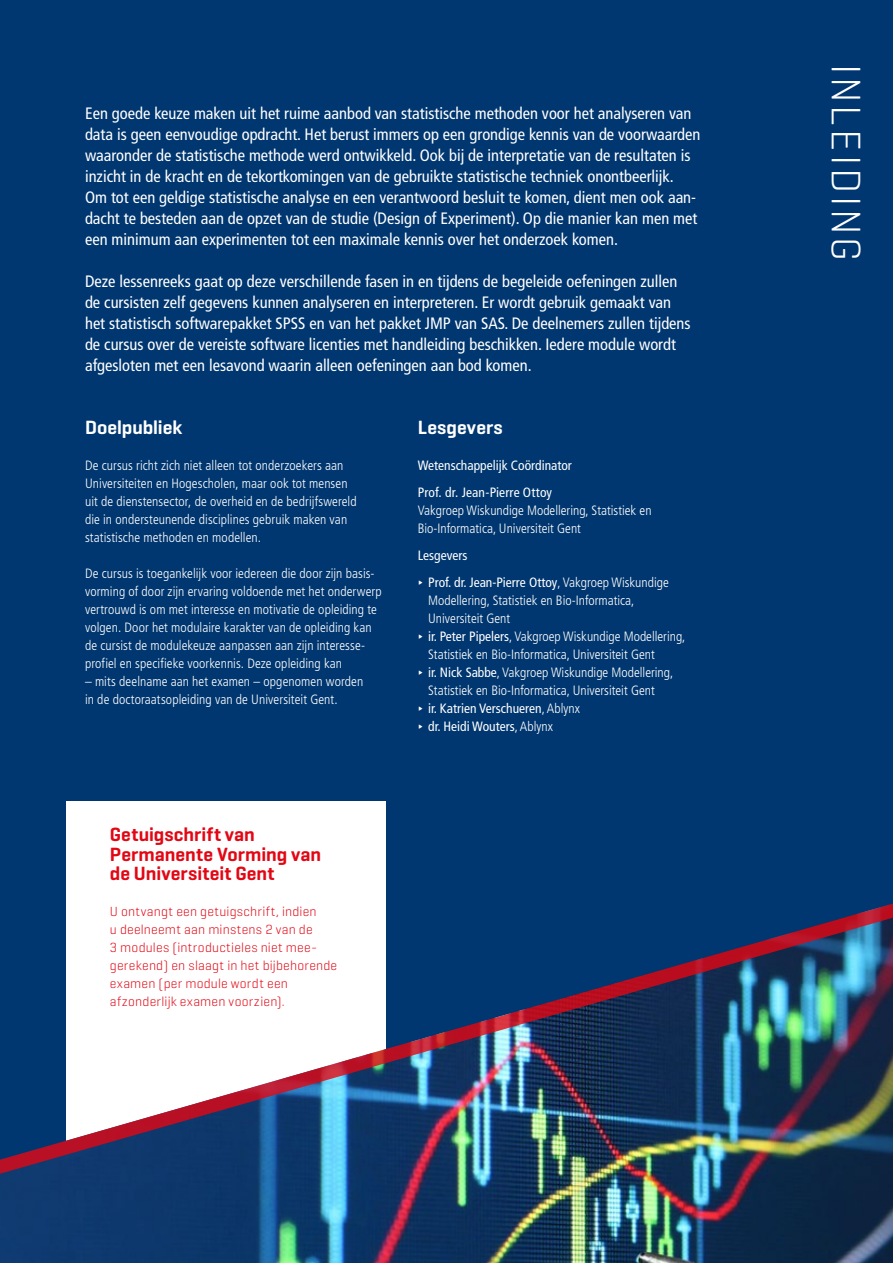
<style>
.page{position:relative;width:893px;height:1263px;background:#003770}
.page>*{position:absolute;margin:0;border:0;box-sizing:border-box;transform-origin:0 0}
.t1{font:300 42px "Geogrotesque";letter-spacing:.065em;color:#fff}
.t2{font:600 19.5px/19.5px "Geogrotesque";letter-spacing:.005em;color:#e30613}
.t3{font:600 19.5px "Geogrotesque";color:#fff}
.t4{font:condensed 16.5px/21px "Frutiger LT Pro";color:#fff}
.t5{font:300 condensed 13.5px/18px "Frutiger LT Pro";letter-spacing:.005em;color:#fff}
.t6{font:300 13.5px/18px "Geogrotesque";letter-spacing:.015em;color:#e30613}
.t7{font:condensed 13.5px/27px "Frutiger LT Pro";color:#fff}
.s1{font-family:"Geogrotesque";font-weight:600;font-stretch:normal}
.s2{font-weight:300}
.s3{font-weight:400}
</style>
<div class="page">
<div style="left:66px;top:801px;width:320px;height:370px;background:#fff"></div>
<img style="left:0;top:903px;width:893px;height:360px">
<p class="t4" style="left:85px;top:103px;width:617px">Een goede keuze maken uit het ruime aanbod van statistische methoden voor het analyseren van data is geen eenvoudige opdracht. Het berust immers op een grondige kennis van de voorwaarden waaronder de statistische methode werd ontwikkeld. Ook bij de interpretatie van de resultaten is inzicht in de kracht en de tekortkomingen van de gebruikte statistische techniek onontbeerlijk.<br>Om tot een geldige statistische analyse en een verantwoord besluit te komen, dient men ook aan&shy;dacht te besteden aan de opzet van de studie (Design of Experiment). Op die manier kan men met een minimum aan experimenten tot een maximale kennis over het onderzoek komen.</p>
<p class="t4" style="left:85px;top:271px;width:607px">Deze lessenreeks gaat op deze verschillende fasen in en tijdens de begeleide oefeningen zullen de cursisten zelf gegevens kunnen analyseren en interpreteren. Er wordt gebruik gemaakt van het statistisch softwarepakket SPSS en van het pakket JMP van SAS. De deelnemers zullen tijdens de cursus over de vereiste software licenties met handleiding beschikken. Iedere module wordt afgesloten met een lesavond waarin alleen oefeningen aan bod komen.</p>
<p class="t3" style="left:85px;top:415px;width:99px">Doelpubliek</p>
<p class="t5" style="left:85px;top:456px;width:273px">De cursus richt zich niet alleen tot onderzoekers aan Universiteiten en Hogescholen, maar ook tot mensen uit de dienstensector, de overheid en de bedrijfswereld die in ondersteunende disciplines gebruik maken van statistische methoden en modellen.</p>
<p class="t5" style="left:85px;top:564px;width:298px">De cursus is toegankelijk voor iedereen die door zijn basis&shy;vorming of door zijn ervaring voldoende met het onderwerp vertrouwd is om met interesse en motivatie de opleiding te volgen. Door het modulaire karakter van de opleiding kan de cursist de modulekeuze aanpassen aan zijn interesse&shy;profiel en specifieke voorkennis. Deze opleiding kan</p>
<p class="t5" style="left:85px;top:672px;width:280px">– mits deelname aan het examen – opgenomen worden in de doctoraatsopleiding van de Universiteit Gent.</p>
<p class="t3" style="left:418px;top:415px;width:87px">Lesgevers</p>
<p class="t7" style="left:418px;top:452px;width:156px">Wetenschappelijk Coördinator<br>Prof. dr. Jean-Pierre Ottoy</p>
<p class="t5" style="left:418px;top:501px;width:235px">Vakgroep Wiskundige Modellering, Statistiek en<br>Bio-Informatica, Universiteit Gent</p>
<p class="t7" style="left:418px;top:542px;width:253px">Lesgevers<br><span class="s1">∂</span> Prof. dr. Jean-Pierre Ottoy<span class="s2">, Vakgroep Wiskundige</span></p>
<p class="t5" style="left:428px;top:591px;width:208px">Modellering, Statistiek en Bio-Informatica,</p>
<p class="t5" style="left:428px;top:609px;width:84px">Universiteit Gent</p>
<p class="t5" style="left:418px;top:627px;width:269px"><span class="s1">∂</span> <span class="s3">ir. Peter Pipelers</span>, Vakgroep Wiskundige Modellering,</p>
<p class="t5" style="left:428px;top:645px;width:228px">Statistiek en Bio-Informatica, Universiteit Gent</p>
<p class="t5" style="left:418px;top:663px;width:257px"><span class="s1">∂</span> <span class="s3">ir. Nick Sabbe</span>, Vakgroep Wiskundige Modellering,</p>
<p class="t5" style="left:428px;top:681px;width:228px">Statistiek en Bio-Informatica, Universiteit Gent</p>
<p class="t7" style="left:418px;top:695px;width:164px"><span class="s1">∂</span> ir. Katrien Verschueren<span class="s2">, Ablynx</span></p>
<p class="t7" style="left:418px;top:713px;width:137px"><span class="s1">∂</span> dr. Heidi Wouters<span class="s2">, Ablynx</span></p>
<p class="t2" style="left:110px;top:825px;width:213px">Getuigschrift van<br>Permanente Vorming van de Universiteit Gent</p>
<p class="t6" style="left:110px;top:902px;width:229px">U ontvangt een getuigschrift, indien<br>u deelneemt aan minstens 2 van de<br>3 modules (introductieles niet mee&shy;gerekend) en slaagt in het bijbehorende examen (per module wordt een afzonderlijk examen voorzien).</p>
<h1 class="t1" style="left:872px;top:64px;width:199px;rotate:90deg">Inleiding</h1>
</div>
